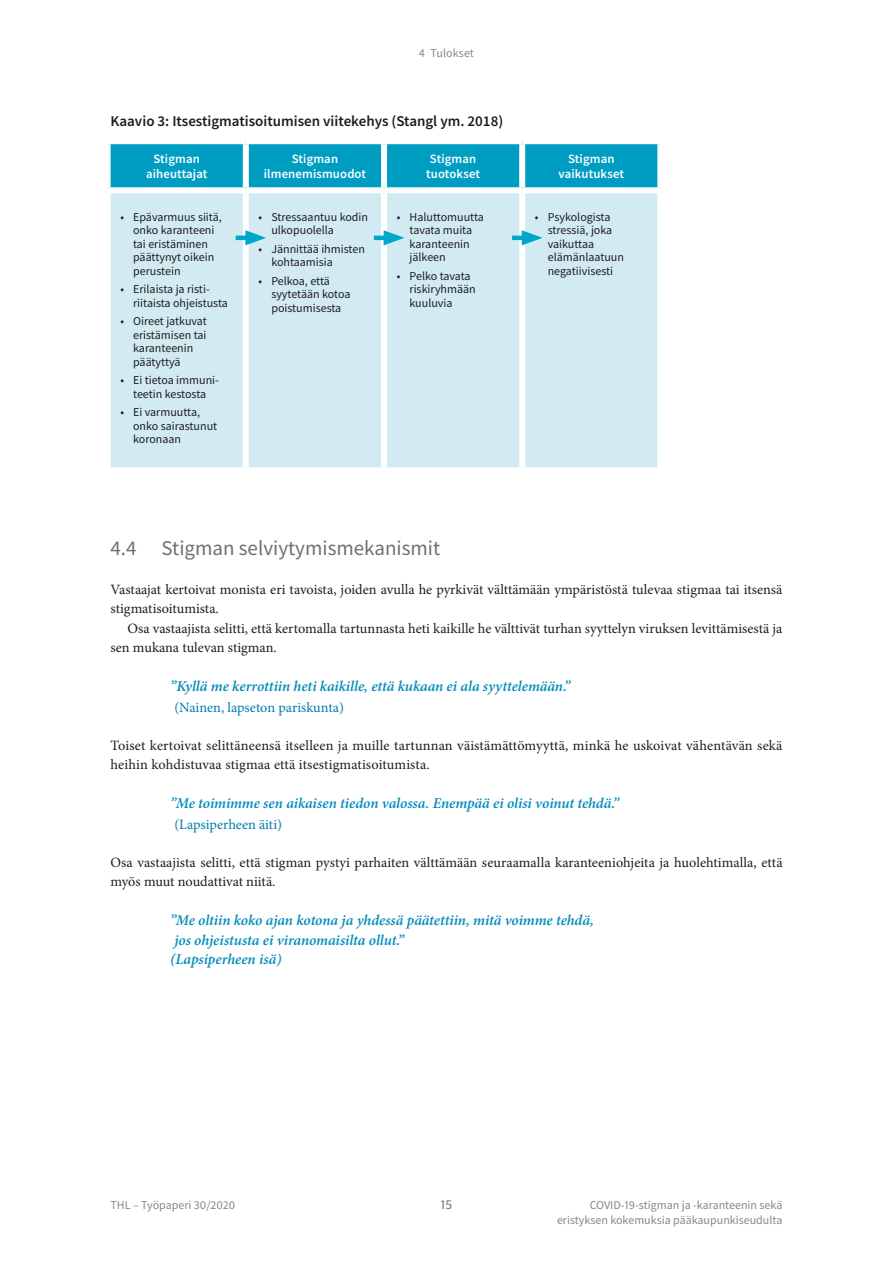
<style>
.page{position:relative;width:893px;height:1263px;background:#fff}
.page>*{position:absolute;margin:0;border:0;box-sizing:border-box;transform-origin:0 0}
.OTS_2{font:21px "Source Sans Pro";color:#70706f}
.lainaustxt{font:italic 600 15px/19.5px "Minion Pro";letter-spacing:-.005em;color:#008cbb}
.t1{font:600 15px "Source Sans Pro";color:#1d1d1b}
.Leipis_eka_kpl{font:14.25px/19.5px "Minion Pro";color:#1d1d1b}
.Leipis_eka_kpl_harva{font:14.25px/19.5px "Minion Pro";letter-spacing:.01em;color:#1d1d1b}
.Leipis{font:14.25px/19.5px "Minion Pro";color:#1d1d1b}
.lainaustxt_allekirjo{font:14.25px "Minion Pro";color:#007cab}
.t2{font:13.5px "Source Sans Pro";color:#70706f}
.Taulukko_otsikko_LIH{font:600 12.75px/15.3px "Source Sans Pro";letter-spacing:.01em;color:#fff;text-align:center}
.t3{font:12px/13.5px "Source Sans Pro";color:#1d1d1b}
.t4{font:12px/15px "Source Sans Pro Regular 6";color:#878787;text-align:right}
</style>
<div class="page">
<div style="left:111px;top:144px;width:546px;height:43px;background:#009dc3"></div>
<div style="left:111px;top:193px;width:546px;height:274px;background:#d2ebf3"></div>
<div style="left:243px;top:144px;width:6px;height:43px;background:#fff"></div>
<div style="left:381px;top:144px;width:6px;height:43px;background:#fff"></div>
<div style="left:519px;top:144px;width:6px;height:43px;background:#fff"></div>
<div style="left:243px;top:193px;width:6px;height:274px;background:#fff"></div>
<div style="left:381px;top:193px;width:6px;height:274px;background:#fff"></div>
<div style="left:519px;top:193px;width:6px;height:274px;background:#fff"></div>
<hr style="left:236px;top:236px;width:18px;height:4px;background:#00a7cc">
<svg style="left:245px;top:230px;width:21px;height:15px"></svg>
<hr style="left:374px;top:236px;width:18px;height:4px;background:#00a7cc">
<svg style="left:384px;top:230px;width:20px;height:15px"></svg>
<hr style="left:512px;top:236px;width:18px;height:4px;background:#00a7cc">
<svg style="left:522px;top:230px;width:21px;height:15px"></svg>
<p class="t4" style="left:419px;top:45px;width:57px">4 Tulokset</p>
<h4 class="t1" style="left:111px;top:111px;width:394px">Kaavio 3: Itsestigmatisoitumisen viitekehys (Stangl ym. 2018)</h4>
<p class="Taulukko_otsikko_LIH" style="left:146px;top:151px;width:63px">Stigman aiheuttajat</p>
<p class="Taulukko_otsikko_LIH" style="left:264px;top:151px;width:104px">Stigman ilmenemismuodot</p>
<p class="Taulukko_otsikko_LIH" style="left:426px;top:151px;width:55px;text-align:left">Stigman tuotokset</p>
<p class="Taulukko_otsikko_LIH" style="left:559px;top:151px;width:67px">Stigman vaikutukset</p>
<p class="t3" style="left:133px;top:210px;width:90px;text-indent:-13px">• Epävarmuus siitä, onko karanteeni tai eristäminen päättynyt oikein perustein</p>
<p class="t3" style="left:133px;top:282px;width:96px;text-indent:-13px">• Erilaista ja risti&shy;riitaista ohjeistusta</p>
<p class="t3" style="left:133px;top:314px;width:75px;text-indent:-13px">• Oireet jatkuvat eristämisen tai karanteenin päätyttyä</p>
<p class="t3" style="left:120px;top:374px;width:99px;text-align:center">• Ei tietoa immuni&shy;teetin kestosta</p>
<p class="t3" style="left:133px;top:406px;width:86px;text-indent:-13px">• Ei varmuutta, onko sairastunut koronaan</p>
<p class="t3" style="left:271px;top:210px;width:98px;text-indent:-13px">• Stressaantuu kodin ulkopuolella</p>
<p class="t3" style="left:271px;top:242px;width:95px;text-indent:-13px">• Jännittää ihmisten kohtaamisia</p>
<p class="t3" style="left:271px;top:274px;width:81px;text-indent:-13px">• Pelkoa, että syytetään kotoa poistumisesta</p>
<p class="t3" style="left:410px;top:210px;width:76px;text-indent:-13px">• Haluttomuutta tavata muita karanteenin jälkeen</p>
<p class="t3" style="left:410px;top:269px;width:68px;text-indent:-13px">• Pelko tavata riskiryhmään kuuluvia</p>
<p class="t3" style="left:548px;top:210px;width:78px;text-indent:-13px">• Psykologista stressiä, joka vaikuttaa elämänlaatuun negatiivisesti</p>
<h2 class="OTS_2" style="left:111px;top:534px;width:331px">4.4 Stigman selviytymismekanismit</h2>
<p class="Leipis_eka_kpl" style="left:111px;top:580px;width:673px">Vastaajat kertoivat monista eri tavoista, joiden avulla he pyrkivät välttämään ympäristöstä tulevaa stigmaa tai itsensä stigmatisoitumista.</p>
<p class="Leipis" style="left:111px;top:619px;width:673px;text-indent:17px">Osa vastaajista selitti, että kertomalla tartunnasta heti kaikille he välttivät turhan syyttelyn viruksen levittämisestä ja sen mukana tulevan stigman.</p>
<p class="lainaustxt" style="left:170px;top:677px;width:402px">”Kyllä me kerrottiin heti kaikille, että kukaan ei ala syyttelemään.”</p>
<p class="lainaustxt_allekirjo" style="left:174px;top:698px;width:171px">(Nainen, lapseton pariskunta)</p>
<p class="Leipis_eka_kpl_harva" style="left:111px;top:736px;width:673px">Toiset kertoivat selittäneensä itselleen ja muille tartunnan väistämättömyyttä, minkä he uskoivat vähentävän sekä heihin kohdistuvaa stigmaa että itsestigmatisoitumista.</p>
<p class="lainaustxt" style="left:170px;top:794px;width:450px">”Me toimimme sen aikaisen tiedon valossa. Enempää ei olisi voinut tehdä.”</p>
<p class="lainaustxt_allekirjo" style="left:174px;top:815px;width:109px">(Lapsiperheen äiti)</p>
<p class="Leipis_eka_kpl" style="left:111px;top:853px;width:673px">Osa vastaajista selitti, että stigman pystyi parhaiten välttämään seuraamalla karanteeniohjeita ja huolehtimalla, että myös muut noudattivat niitä.</p>
<p class="lainaustxt" style="left:170px;top:911px;width:425px">”Me oltiin koko ajan kotona ja yhdessä päätettiin, mitä voimme tehdä, jos ohjeistusta ei viranomaisilta ollut.”</p>
<p class="lainaustxt" style="left:170px;top:950px;width:113px">(Lapsiperheen isä)</p>
<p class="t4" style="left:111px;top:1197px;width:126px">THL – Työpaperi 30/2020</p>
<p class="t2" style="left:441px;top:1195px;width:13px">15</p>
<p class="t4" style="left:557px;top:1197px;width:227px">COVID-19-stigman ja -karanteenin sekä eristyksen kokemuksia pääkaupunkiseudulta</p>
</div>
